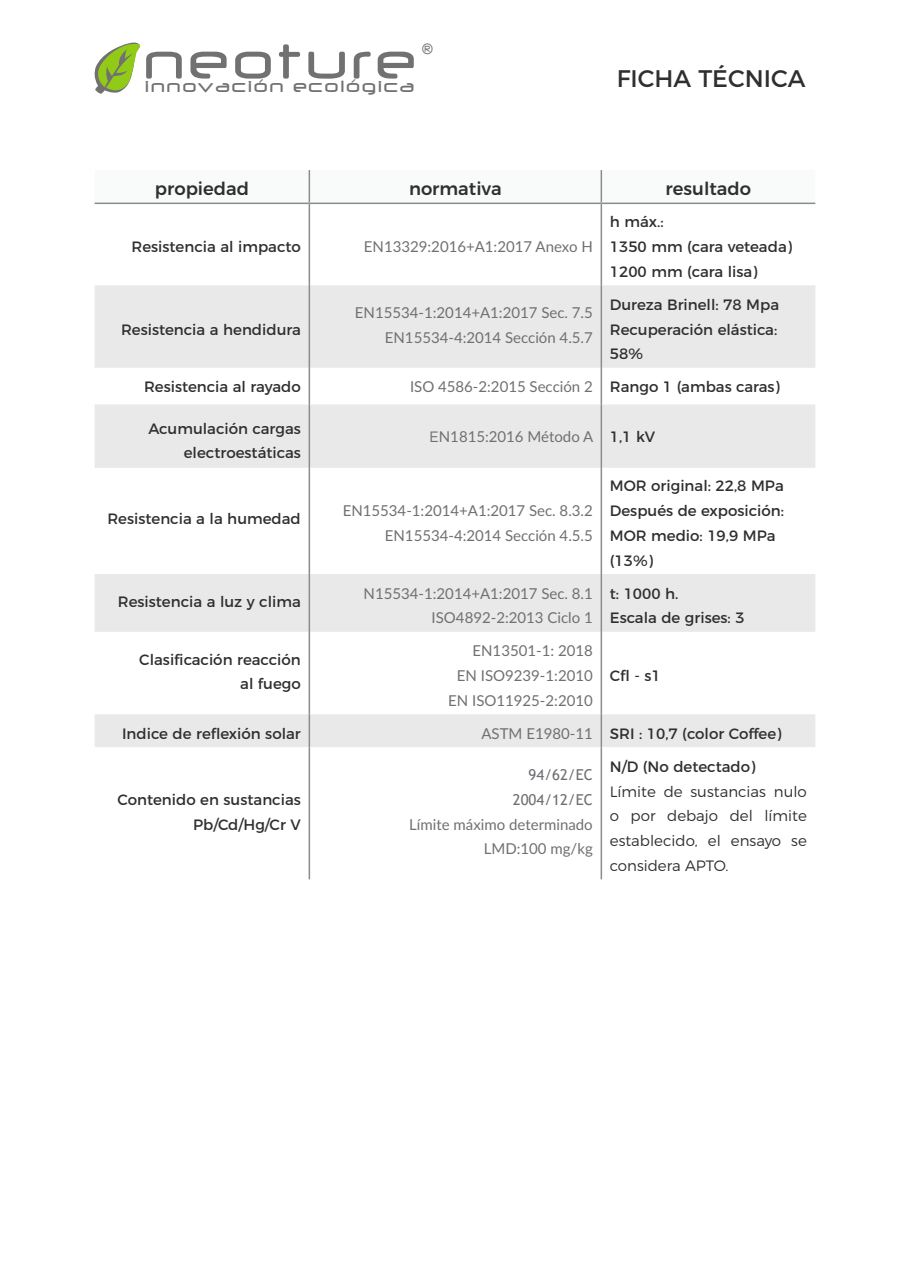
<style>
.page{position:relative;width:910px;height:1280px;background:#fff}
.page>*{position:absolute;margin:0;border:0;box-sizing:border-box;transform-origin:0 0}
.t1{font:57.45px "Neuropol";letter-spacing:.1em;color:#717171}
.Winter_2010_cover_pa{font:24px "Montserrat";color:#2e2f2e}
.t2{font:19.2px "Neuropol";letter-spacing:.12em;color:#717171}
.t3{font:500 18px "Montserrat";color:#2e2f2e}
.Product_name{font:15px/24.8px "Montserrat";color:#2e2f2e}
.Product_name-2{font:15px "Lato";color:#6f7073}
.Text_products{font:300 15px/24.8px "Montserrat";color:#2e2f2e;text-align:justify}
.Product_name-3{font:15px "Trebuchet MS";color:#6f7073}
.s1{font-family:"Montserrat";font-weight:300}
</style>
<div class="page">
<svg style="left:95px;top:170px;width:720px;height:33px"></svg>
<svg style="left:95px;top:285px;width:720px;height:462px;fill:#e9e9e9"></svg>
<svg style="left:308px;top:747px;width:295px;height:132px"></svg>
<hr style="left:309px;top:170px;width:1px;height:33px;background:#898b8e">
<hr style="left:601px;top:170px;width:1px;height:33px;background:#898b8e">
<hr style="left:95px;top:203px;width:214px;height:1px;background:#898b8e">
<hr style="left:309px;top:203px;width:292px;height:1px;background:#898b8e">
<hr style="left:601px;top:203px;width:214px;height:1px;background:#898b8e">
<hr style="left:309px;top:204px;width:1px;height:81px;background:#898b8e">
<hr style="left:601px;top:204px;width:1px;height:81px;background:#898b8e">
<hr style="left:309px;top:285px;width:1px;height:83px;background:#898b8e">
<hr style="left:601px;top:285px;width:1px;height:83px;background:#898b8e">
<hr style="left:309px;top:368px;width:1px;height:36px;background:#898b8e">
<hr style="left:601px;top:368px;width:1px;height:36px;background:#898b8e">
<hr style="left:309px;top:404px;width:1px;height:64px;background:#898b8e">
<hr style="left:601px;top:404px;width:1px;height:64px;background:#898b8e">
<hr style="left:309px;top:468px;width:1px;height:106px;background:#898b8e">
<hr style="left:601px;top:468px;width:1px;height:106px;background:#898b8e">
<hr style="left:309px;top:574px;width:1px;height:58px;background:#898b8e">
<hr style="left:601px;top:574px;width:1px;height:58px;background:#898b8e">
<hr style="left:309px;top:632px;width:1px;height:82px;background:#898b8e">
<hr style="left:601px;top:632px;width:1px;height:82px;background:#898b8e">
<hr style="left:309px;top:714px;width:1px;height:33px;background:#898b8e">
<hr style="left:601px;top:714px;width:1px;height:33px;background:#898b8e">
<hr style="left:309px;top:747px;width:1px;height:132px;background:#898b8e">
<hr style="left:601px;top:747px;width:1px;height:132px;background:#898b8e">
<svg style="left:94px;top:42px;width:47px;height:52px"></svg>
<p class="t1" style="left:144px;top:31px;width:272px">neoture</p>
<p class="t2" style="left:145px;top:77px;width:271px">innovación ecológica</p>
<p class="t2" style="left:421px;top:40px;width:14px">®</p>
<p class="Winter_2010_cover_pa" style="left:617px;top:59px;width:190px">FICHA TÉCNICA</p>
<p class="t3" style="left:155px;top:175px;width:96px">propiedad</p>
<p class="t3" style="left:409px;top:175px;width:94px">normativa</p>
<p class="t3" style="left:666px;top:175px;width:87px">resultado</p>
<p class="Product_name" style="left:132px;top:233px;width:171px">Resistencia al impacto</p>
<p class="Product_name-2" style="left:364px;top:236px;width:230px">EN13329:2016+A1:2017 Anexo H</p>
<p class="Product_name" style="left:121px;top:316px;width:181px">Resistencia a hendidura</p>
<p class="Product_name-2" style="left:355px;top:302px;width:239px">EN15534-1:2014+A1:2017 Sec. 7.5</p>
<p class="Product_name-2" style="left:385px;top:327px;width:209px">EN15534-4:2014 Sección 4.5.7</p>
<p class="Product_name" style="left:610px;top:208px;width:55px">h máx.:</p>
<p class="Product_name" style="left:610px;top:233px;width:184px">1350 mm (cara veteada)</p>
<p class="Product_name" style="left:610px;top:258px;width:149px">1200 mm (cara lisa)</p>
<p class="Product_name" style="left:610px;top:291px;width:171px">Dureza Brinell: 78 Mpa</p>
<p class="Product_name" style="left:610px;top:316px;width:169px">Recuperación elástica:<br>58%</p>
<p class="Product_name" style="left:144px;top:373px;width:158px">Resistencia al rayado</p>
<p class="Product_name-2" style="left:410px;top:376px;width:184px">ISO 4586-2:2015 Sección 2</p>
<p class="Product_name" style="left:610px;top:373px;width:171px">Rango 1 (ambas caras)</p>
<p class="Product_name" style="left:148px;top:415px;width:154px">Acumulación cargas</p>
<p class="Product_name" style="left:184px;top:439px;width:119px">electroestáticas</p>
<p class="Product_name-2" style="left:429px;top:426px;width:166px"><span class="s1">E</span>N1815:2016 Método A</p>
<p class="Product_name" style="left:610px;top:423px;width:47px">1,1 kV</p>
<p class="Product_name" style="left:107px;top:505px;width:195px">Resistencia a la humedad</p>
<p class="Product_name" style="left:118px;top:588px;width:184px">Resistencia a luz y clima</p>
<p class="Product_name" style="left:139px;top:646px;width:163px">Clasificación reacción</p>
<p class="Product_name" style="left:240px;top:670px;width:62px">al fuego</p>
<p class="Product_name-2" style="left:343px;top:500px;width:252px">EN15534-1:2014+A1:2017 Sec. 8.3.2</p>
<p class="Product_name-2" style="left:385px;top:525px;width:209px">EN15534-4:2014 Sección 4.5.5</p>
<p class="Product_name-2" style="left:364px;top:582px;width:231px">N15534-1:2014+A1:2017 Sec. 8.1</p>
<p class="Product_name-2" style="left:432px;top:607px;width:163px">ISO4892-2:2013 Ciclo 1</p>
<p class="Product_name-2" style="left:473px;top:640px;width:122px">EN13501-1: 2018</p>
<p class="Product_name-2" style="left:457px;top:665px;width:137px">EN ISO9239-1:2010</p>
<p class="Product_name-2" style="left:448px;top:690px;width:146px">EN ISO11925-2:2010</p>
<p class="Product_name" style="left:610px;top:472px;width:175px">MOR original: 22,8 MPa</p>
<p class="Product_name" style="left:610px;top:497px;width:176px">Después de exposición:</p>
<p class="Product_name" style="left:610px;top:522px;width:167px">MOR medio: 19,9 MPa (13%)</p>
<p class="Product_name" style="left:610px;top:580px;width:70px">t: 1000 h.</p>
<p class="Product_name" style="left:610px;top:604px;width:136px">Escala de grises: 3</p>
<p class="Product_name" style="left:610px;top:662px;width:53px">Cfl - s1</p>
<p class="Product_name" style="left:122px;top:720px;width:180px">Indice de reflexión solar</p>
<p class="Product_name-2" style="left:481px;top:723px;width:113px">ASTM E1980-11</p>
<p class="Product_name" style="left:610px;top:720px;width:173px">SRI : 10,7 (color Coffee)</p>
<p class="Product_name" style="left:118px;top:786px;width:185px">Contenido en sustancias</p>
<p class="Product_name" style="left:193px;top:811px;width:109px">Pb/Cd/Hg/Cr V</p>
<p class="Product_name-3" style="left:529px;top:765px;width:66px">94/62/EC</p>
<p class="Product_name-3" style="left:513px;top:790px;width:81px">2004/12/EC</p>
<p class="Product_name-2" style="left:409px;top:813px;width:185px">Límite máximo determinado</p>
<p class="Product_name-2" style="left:484px;top:838px;width:111px">LMD:100 mg/kg</p>
<p class="Product_name" style="left:610px;top:753px;width:147px">N/D (No detectado)</p>
<p class="Text_products" style="left:610px;top:778px;width:199px">Límite de sustancias nulo o por debajo del límite establecido, el ensayo se considera APTO.</p>
</div>
